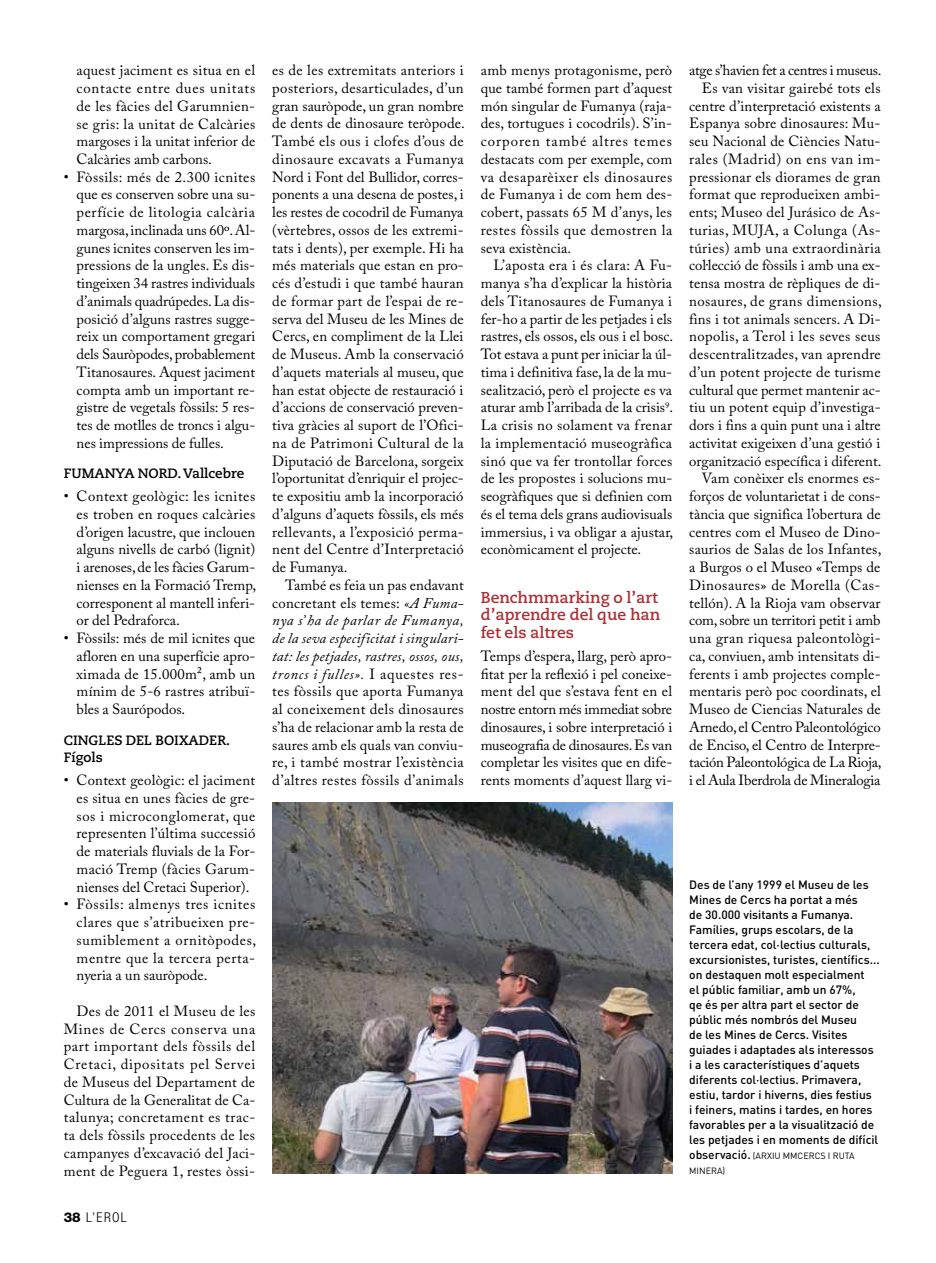
<style>
.page{position:relative;width:936px;height:1263px;background:#fff}
.page>*{position:absolute;margin:0;border:0;box-sizing:border-box;transform-origin:0 0}
.t1{font:700 15.75px/17.7px "Caecilia";color:#ab3137}
.t2{font:14.7px/17.7px "Adobe Caslon Pro";letter-spacing:.01em;color:#000;text-align:justify}
.t3{font:700 13.5px/17.7px "Caecilia";color:#000}
.t4{font:300 condensed 13.5px "Helvetica Neue LT Std";color:#000}
.t5{font:500 12px/15px "DIN";color:#000}
.t6{font:9px/15px "DIN";color:#000}
.s1{font-weight:800;font-stretch:normal}
.s2{font-style:italic}
.s3{font-weight:500;font-size:12px}
</style>
<div class="page">
<img style="left:272px;top:803px;width:400px;height:370px">
<p class="t2" style="left:77px;top:61px;width:180px">aquest jaciment es situa en el contacte entre dues unitats de les fàcies del Garumnien&shy;se gris: la unitat de Calcàries margoses i la unitat inferior de Calcàries amb carbons.</p>
<p class="t2" style="left:77px;top:168px;width:180px;text-indent:-13px">• Fòssils: més de 2.300 icnites que es conserven sobre una su&shy;perfície de litologia calcària margosa, inclinada uns 60º. Al&shy;gunes icnites conserven les im&shy;pressions de la ungles. Es dis&shy;tingeixen 34 rastres individuals d’animals quadrúpedes. La dis&shy;posició d’alguns rastres sugge&shy;reix un comportament gregari dels Sauròpodes, probablement Titanosaures. Aquest jaciment compta amb un important re&shy;gistre de vegetals fòssils: 5 res&shy;tes de motlles de troncs i algu&shy;nes impressions de fulles.</p>
<p class="t3" style="left:64px;top:465px;width:182px">FUMANYA NORD. Vallcebre</p>
<p class="t2" style="left:77px;top:487px;width:181px;text-indent:-13px">• Context geològic: les icnites es troben en roques calcàries d’origen lacustre, que inclouen alguns nivells de carbó (lignit) i arenoses, de les fàcies Garum&shy;nienses en la Formació Tremp, corresponent al mantell inferi&shy;or del Pedraforca.</p>
<p class="t2" style="left:77px;top:629px;width:180px;text-indent:-13px">• Fòssils: més de mil icnites que afloren en una superfície apro&shy;ximada de 15.000m², amb un mínim de 5-6 rastres atribuï&shy;bles a Saurópodos.</p>
<p class="t3" style="left:64px;top:731px;width:168px">CINGLES DEL BOIXADER.<br>Fígols</p>
<p class="t2" style="left:77px;top:771px;width:180px;text-indent:-13px">• Context geològic: el jaciment es situa en unes fàcies de gre&shy;sos i microconglomerat, que representen l’última successió de materials fluvials de la For&shy;mació Tremp (fàcies Garum&shy;nienses del Cretaci Superior).</p>
<p class="t2" style="left:77px;top:895px;width:181px;text-indent:-13px">• Fòssils: almenys tres icnites clares que s’atribueixen pre&shy;sumiblement a ornitòpodes, mentre que la tercera perta&shy;nyeria a un sauròpode.</p>
<p class="t2" style="left:64px;top:1002px;width:193px;text-indent:13px">Des de 2011 el Museu de les Mines de Cercs conserva una part important dels fòssils del Cretaci, dipositats pel Servei de Museus del Departament de Cultura de la Generalitat de Ca&shy;talunya; concretament es trac&shy;ta dels fòssils procedents de les campanyes d’excavació del Jaci&shy;ment de Peguera 1, restes òssi-</p>
<p class="t4" style="left:64px;top:1209px;width:64px"><span class="s1">38</span> L’EROL</p>
<p class="t2" style="left:272px;top:61px;width:194px">es de les extremitats anteriors i posteriors, desarticulades, d’un gran sauròpode, un gran nombre de dents de dinosaure teròpode.<br>També els ous i clofes d’ous de dinosaure excavats a Fumanya Nord i Font del Bullidor, corres&shy;ponents a una desena de postes, i les restes de cocodril de Fumanya (vèrtebres, ossos de les extremi&shy;tats i dents), per exemple. Hi ha més materials que estan en pro&shy;cés d’estudi i que també hauran de formar part de l’espai de re&shy;serva del Museu de les Mines de Cercs, en compliment de la Llei de Museus. Amb la conservació d’aquets materials al museu, que han estat objecte de restauració i d’accions de conservació preven&shy;tiva gràcies al suport de l’Ofici&shy;na de Patrimoni Cultural de la Diputació de Barcelona, sorgeix l’oportunitat d’enriquir el projec&shy;te expositiu amb la incorporació d’alguns d’aquets fòssils, els més rellevants, a l’exposició perma&shy;nent del Centre d’Interpretació de Fumanya.</p>
<p class="t2" style="left:272px;top:576px;width:193px;text-indent:13px">També es feia un pas endavant concretant els temes: <span class="s2">«A Fuma&shy;nya s’ha de parlar de Fumanya, de la seva especificitat i singulari&shy;tat: les petjades, rastres, ossos, ous, troncs i fulles».</span> I aquestes res&shy;tes fòssils que aporta Fumanya al coneixement dels dinosaures s’ha de relacionar amb la resta de saures amb els quals van conviu&shy;re, i també mostrar l’existència d’altres restes fòssils d’animals</p>
<p class="t2" style="left:480px;top:61px;width:193px">amb menys protagonisme, però que també formen part d’aquest món singular de Fumanya (raja&shy;des, tortugues i cocodrils). S’in&shy;corporen també altres temes destacats com per exemple, com va desaparèixer els dinosaures de Fumanya i de com hem des&shy;cobert, passats 65 M d’anys, les restes fòssils que demostren la seva existència.</p>
<p class="t2" style="left:480px;top:256px;width:194px;text-indent:13px">L’aposta era i és clara: A Fu&shy;manya s’ha d’explicar la història dels Titanosaures de Fumanya i fer-ho a partir de les petjades i els rastres, els ossos, els ous i el bosc.<br>Tot estava a punt per iniciar la úl&shy;tima i definitiva fase, la de la mu&shy;sealització, però el projecte es va aturar amb l’arribada de la crisis<sup>9</sup>.<br>La crisis no solament va frenar la implementació museogràfica sinó que va fer trontollar forces de les propostes i solucions mu&shy;seogràfiques que si definien com és el tema dels grans audiovisuals immersius, i va obligar a ajustar, econòmicament el projecte.</p>
<p class="t1" style="left:480px;top:589px;width:181px">Benchmmarking o l’art d’aprendre del que han fet els altres</p>
<p class="t2" style="left:480px;top:647px;width:193px">Temps d’espera, llarg, però apro&shy;fitat per la reflexió i pel coneixe&shy;ment del que s’estava fent en el nostre entorn més immediat sobre dinosaures, i sobre interpretació i museografia de dinosaures. Es van completar les visites que en dife&shy;rents moments d’aquest llarg vi-</p>
<p class="t2" style="left:689px;top:61px;width:194px;text-align:right">atge s’havien fet a centres i museus.<br>Es van visitar gairebé tots els centre d’interpretació existents a<br>Espanya sobre dinosaures: Mu&shy;seu Nacional de Ciències Natu&shy;rales (Madrid) on ens van im&shy;pressionar els diorames de gran format que reprodueixen ambi&shy;ents; Museo del Jurásico de As&shy;turias, MUJA, a Colunga (As&shy;túries) amb una extraordinària col·lecció de fòssils i amb una ex&shy;tensa mostra de rèpliques de di&shy;nosaures, de grans dimensions, fins i tot animals sencers. A Di&shy;nopolis, a Terol i les seves seus descentralitzades, van aprendre d’un potent projecte de turisme cultural que permet mantenir ac&shy;tiu un potent equip d’investiga&shy;dors i fins a quin punt una i altre activitat exigeixen d’una gestió i organització específica i diferent.<br>Vam conèixer els enormes es&shy;forços de voluntarietat i de cons&shy;tància que significa l’obertura de centres com el Museo de Dino&shy;saurios de Salas de los Infantes, a Burgos o el Museo «Temps de<br>Dinosaures» de Morella (Cas&shy;tellón). A la Rioja vam observar com, sobre un territori petit i amb una gran riquesa paleontològi&shy;ca, conviuen, amb intensitats di&shy;ferents i amb projectes comple&shy;mentaris però poc coordinats, el<br>Museo de Ciencias Naturales de<br>Arnedo, el Centro Paleontológico de Enciso, el Centro de Interpre&shy;tación Paleontológica de La Rioja, i el Aula Iberdrola de Mineralogia</p>
<p class="t5" style="left:689px;top:876px;width:192px">Des de l’any 1999 el Museu de les Mines de Cercs ha portat a més<br>de 30.000 visitants a Fumanya.<br>Famílies, grups escolars, de la tercera edat, col·lectius culturals, excursionistes, turistes, científics... on destaquen molt especialment<br>el públic familiar, amb un 67%,<br>qe és per altra part el sector de públic més nombrós del Museu<br>de les Mines de Cercs. Visites guiades i adaptades als interessos i a les característiques d’aquets diferents col·lectius. Primavera, estiu, tardor i hiverns, dies festius<br>i feiners, matins i tardes, en hores favorables per a la visualització de les petjades i en moments de difícil</p>
<p class="t6" style="left:689px;top:1148px;width:166px"><span class="s3">observació.</span> (ARXIU MM CERCS I RUTA<br>MINERA)</p>
</div>
